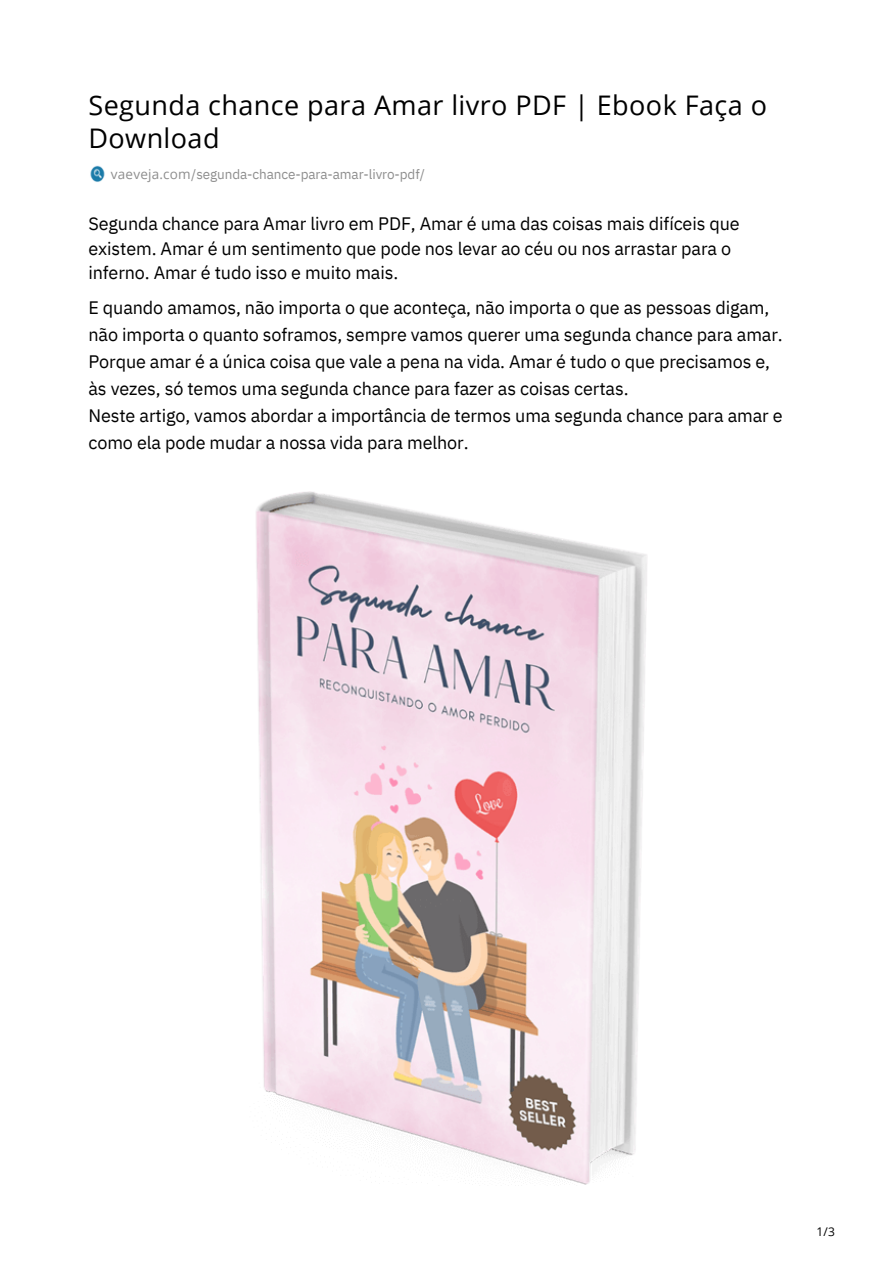
<style>
.page{position:relative;width:893px;height:1264px;background:#fff}
.page>*{position:absolute;margin:0;border:0;box-sizing:border-box;transform-origin:0 0}
.t1{font:27px/32.5px "Open Sans";letter-spacing:.015em;color:#000}
.t2{font:18px/27px "IBM Plex Sans";letter-spacing:-.005em;color:#000}
.t3{font:13.5px "IBM Plex Sans";letter-spacing:-.005em;color:#8e8e8e}
.t4{font:12px "Open Sans";color:#000}
.s1{font-family:"Open Sans"}
</style>
<div class="page">
<img style="left:90px;top:165px;width:15px;height:17px">
<img style="left:256px;top:491px;width:391px;height:694px">
<h1 class="t1" style="left:88px;top:88px;width:680px">Segunda chance para Amar livro PDF | Ebook Faça o<br>Download</h1>
<p class="t3" style="left:111px;top:165px;width:315px"><span class="s1">vaeveja.com</span>/segunda-chance-para-amar-livro-pdf/</p>
<p class="t2" style="left:88px;top:211px;width:652px;line-height:24.8px">Segunda chance para Amar livro em PDF, Amar é uma das coisas mais difíceis que existem. Amar é um sentimento que pode nos levar ao céu ou nos arrastar para o inferno. Amar é tudo isso e muito mais.</p>
<p class="t2" style="left:88px;top:294px;width:695px">E quando amamos, não importa o que aconteça, não importa o que as pessoas digam, não importa o quanto soframos, sempre vamos querer uma segunda chance para amar.<br>Porque amar é a única coisa que vale a pena na vida. Amar é tudo o que precisamos e, às vezes, só temos uma segunda chance para fazer as coisas certas.<br>Neste artigo, vamos abordar a importância de termos uma segunda chance para amar e como ela pode mudar a nossa vida para melhor.</p>
<p class="t4" style="left:816px;top:1222px;width:20px">1/3</p>
</div>
